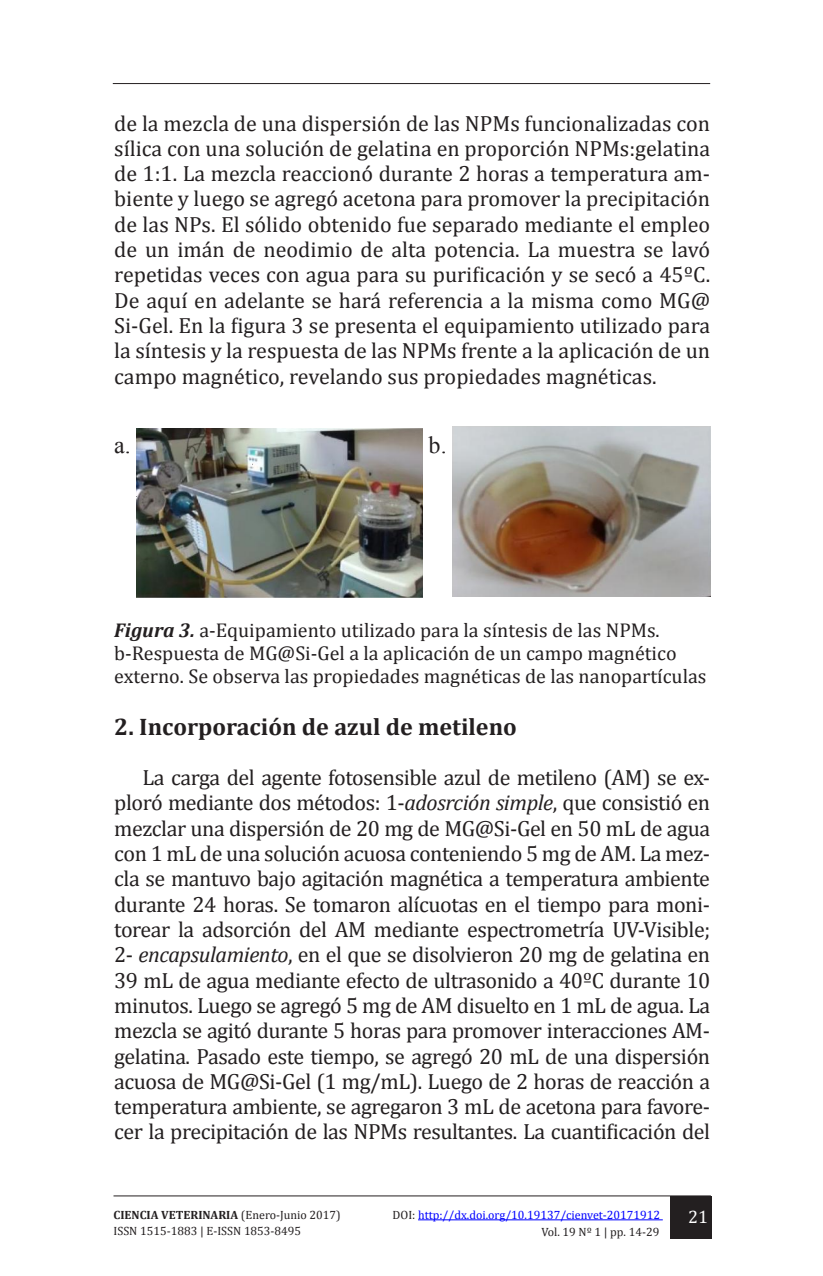
<style>
.page{position:relative;width:823px;height:1276px;background:#fff}
.page>*{position:absolute;margin:0;border:0;box-sizing:border-box;transform-origin:0 0}
.t1{font:700 24px "Cambria";color:#231f20}
.t2{font:24px "Times New Roman";color:#231f20}
.t3{font:22px/25.2px "Cambria";letter-spacing:-.02em;color:#231f20;text-align:justify}
.t4{font:20px/23px "Cambria";color:#231f20}
.t5{font:18px "Cambria";color:#fff}
.t6{font:12px "Cambria";color:#00f}
.t7{font:12px "Cambria";color:#231f20}
.t8{font:700 12px "Cambria";color:#231f20}
.s1{font-weight:700;font-style:italic}
.s2{font-style:italic}
.s3{font-weight:400}
.s4{color:#231f20}
</style>
<div class="page">
<div style="left:669px;top:1196px;width:41px;height:42px;background:#231f20"></div>
<hr style="left:113px;top:1195px;width:597px;height:1px;background:#231f20">
<hr style="left:418px;top:1219px;width:244px;height:1px;background:#00f">
<hr style="left:113px;top:83px;width:596px;height:1px;background:#231f20">
<img style="left:137px;top:428px;width:285px;height:169px">
<img style="left:452px;top:427px;width:257px;height:170px">
<p class="t3" style="left:114px;top:110px;width:597px">de la mezcla de una dispersión de las NPMs funcionalizadas con sílica con una solución de gelatina en proporción NPMs:gelatina de 1:1. La mezcla reaccionó durante 2 horas a temperatura am&shy;biente y luego se agregó acetona para promover la precipitación de las NPs. El sólido obtenido fue separado mediante el empleo de un imán de neodimio de alta potencia. La muestra se lavó repetidas veces con agua para su purificación y se secó a 45ºC.<br>De aquí en adelante se hará referencia a la misma como MG@ Si-Gel. En la figura 3 se presenta el equipamiento utilizado para la síntesis y la respuesta de las NPMs frente a la aplicación de un campo magnético, revelando sus propiedades magnéticas.</p>
<p class="t2" style="left:114px;top:428px;width:18px">a.</p>
<p class="t2" style="left:428px;top:428px;width:19px">b.</p>
<p class="t4" style="left:114px;top:618px;width:593px"><span class="s1">Figura 3.</span> a-Equipamiento utilizado para la síntesis de las NPMs. b-Respuesta de MG@Si-Gel a la aplicación de un campo magnético externo. Se observa las propiedades magnéticas de las nanopartículas</p>
<p class="t1" style="left:114px;top:709px;width:404px">2. Incorporación de azul de metileno</p>
<p class="t3" style="left:114px;top:765px;width:597px;text-indent:28px">La carga del agente fotosensible azul de metileno (AM) se ex&shy;ploró mediante dos métodos: 1-<span class="s2">adosrción simple</span>, que consistió en mezclar una dispersión de 20 mg de MG@Si-Gel en 50 mL de agua con 1 mL de una solución acuosa conteniendo 5 mg de AM. La mez&shy;cla se mantuvo bajo agitación magnética a temperatura ambiente durante 24 horas. Se tomaron alícuotas en el tiempo para moni&shy;torear la adsorción del AM mediante espectrometría UV-Visible; 2- <span class="s2">encapsulamiento</span>, en el que se disolvieron 20 mg de gelatina en 39 mL de agua mediante efecto de ultrasonido a 40ºC durante 10 minutos. Luego se agregó 5 mg de AM disuelto en 1 mL de agua. La mezcla se agitó durante 5 horas para promover interacciones AM&shy;gelatina. Pasado este tiempo, se agregó 20 mL de una dispersión acuosa de MG@Si-Gel (1 mg/mL). Luego de 2 horas de reacción a temperatura ambiente, se agregaron 3 mL de acetona para favore&shy;cer la precipitación de las NPMs resultantes. La cuantificación del</p>
<p class="t8" style="left:113px;top:1206px;width:229px">CIENCIA VETERINARIA <span class="s3">(Enero-Junio 2017)</span></p>
<p class="t6" style="left:392px;top:1208px;width:269px"><span class="s4">DOI:</span> http://dx.doi.org/10.19137/cienvet-20171912</p>
<p class="t5" style="left:687px;top:1206px;width:21px">21</p>
<p class="t7" style="left:113px;top:1224px;width:189px">ISSN 1515-1883 | E-ISSN 1853-8495</p>
<p class="t7" style="left:541px;top:1224px;width:119px">Vol. 19 Nº 1 | pp. 14-29</p>
</div>
